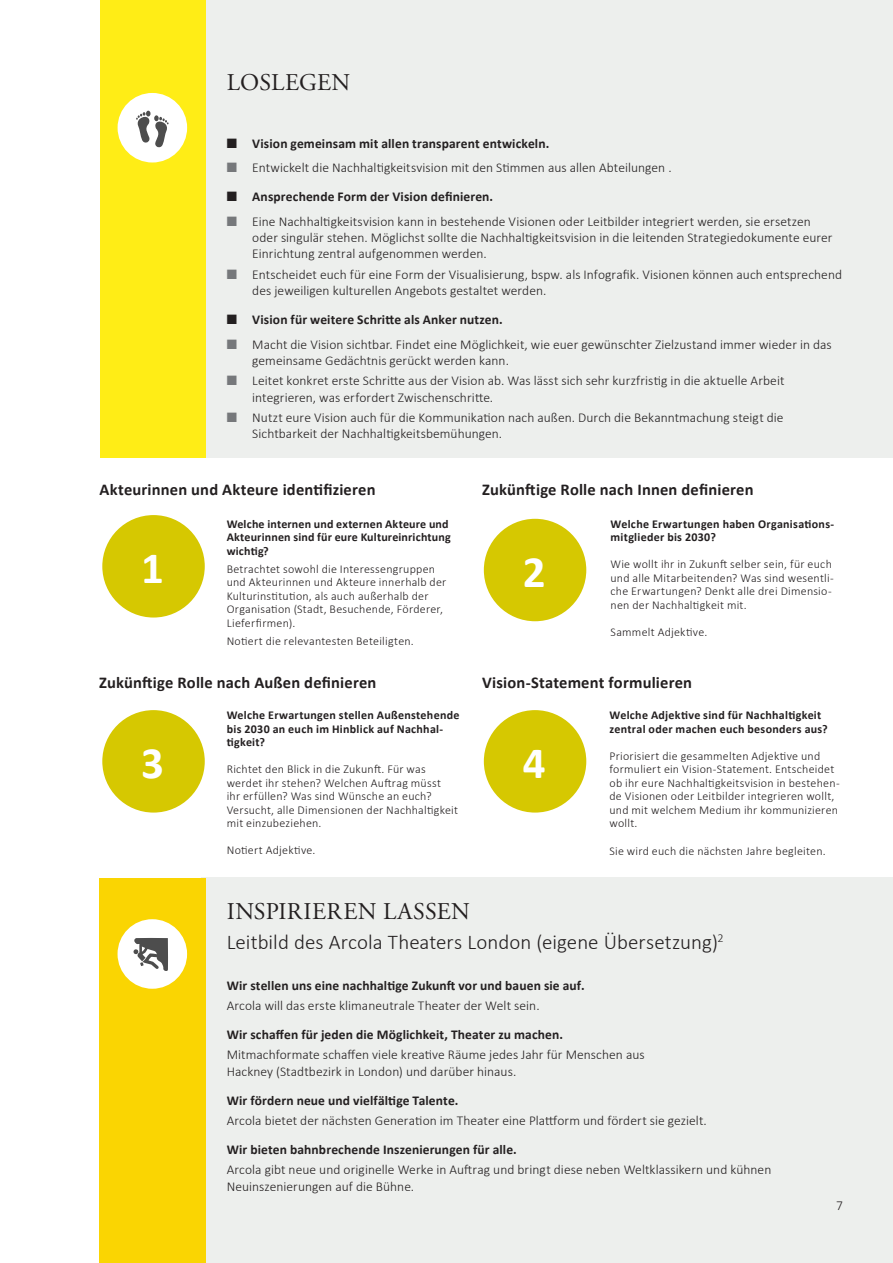
<style>
.page{position:relative;width:893px;height:1263px;background:#fff}
.page>*{position:absolute;margin:0;border:0;box-sizing:border-box;transform-origin:0 0}
._15_Marginalien{font:700 45px "Calibri";color:#fff}
._15_Marginalien-2{font:24px "Adobe Garamond Pro";letter-spacing:.015em;color:#231f20}
._15_Marginalien-3{font:300 21px "Calibri";letter-spacing:.005em;color:#231f20}
._15_Marginalien-4{font:700 16.5px "Calibri";letter-spacing:.01em;color:#231f20}
._15_Marginalien-5{font:300 13.5px/16.2px "Calibri";letter-spacing:.005em;color:#231f20}
._15_Marginalien-6{font:700 13.5px "Calibri";letter-spacing:.01em;color:#231f20}
._15_Seitenzahl{font:300 13.5px "Calibri";color:#231f20}
._15_Marginalien-7{font:300 12px/13.5px "Calibri";letter-spacing:.02em;color:#231f20}
._15_Marginalien-8{font:700 12px/13.5px "Calibri";letter-spacing:.02em;color:#231f20}
.s1{color:#76787b}
</style>
<div class="page">
<div style="left:154px;top:0;width:739px;height:457px;background:#edefed"></div>
<div style="left:100px;top:0;width:105px;height:457px;background:#ffed16"></div>
<div style="left:201px;top:877px;width:692px;height:386px;background:#edefed"></div>
<div style="left:99px;top:879px;width:106px;height:384px;background:#fad502"></div>
<div style="left:118px;top:93px;width:69px;height:69px;background:#fff;border-radius:50%"></div>
<svg style="left:136px;top:111px;width:33px;height:37px"></svg>
<div style="left:118px;top:919px;width:69px;height:70px;background:#fff;border-radius:50%"></div>
<svg style="left:133px;top:938px;width:35px;height:33px"></svg>
<div style="left:102px;top:515px;width:103px;height:102px;background:#d6c801;border-radius:50%"></div>
<div style="left:484px;top:519px;width:102px;height:102px;background:#d6c801;border-radius:50%"></div>
<div style="left:102px;top:710px;width:103px;height:102px;background:#d6c801;border-radius:50%"></div>
<div style="left:484px;top:710px;width:102px;height:102px;background:#d6c801;border-radius:50%"></div>
<p class="_15_Marginalien-2" style="left:227px;top:68px;width:125px">LOSLEGEN</p>
<p class="_15_Marginalien-6" style="left:227px;top:134px;width:324px">■ Vision gemeinsam mit allen transparent entwickeln.</p>
<p class="_15_Marginalien-5" style="left:227px;top:160px;width:446px"><span class="s1">■</span> Entwickelt die Nachhaltigkeitsvision mit den Stimmen aus allen Abteilungen .</p>
<p class="_15_Marginalien-6" style="left:227px;top:187px;width:268px">■ Ansprechende Form der Vision definieren.</p>
<p class="_15_Marginalien-5" style="left:252px;top:213px;width:582px;text-indent:-26px"><span class="s1">■</span> Eine Nachhaltigkeitsvision kann in bestehende Visionen oder Leitbilder integriert werden, sie ersetzen oder singulär stehen. Möglichst sollte die Nachhaltigkeitsvision in die leitenden Strategiedokumente eurer<br>Einrichtung zentral aufgenommen werden.</p>
<p class="_15_Marginalien-5" style="left:252px;top:266px;width:591px;text-indent:-26px"><span class="s1">■</span> Entscheidet euch für eine Form der Visualisierung, bspw. als Infografik. Visionen können auch entsprechend des jeweiligen kulturellen Angebots gestaltet werden.</p>
<p class="_15_Marginalien-6" style="left:227px;top:310px;width:277px">■ Vision für weitere Schritte als Anker nutzen.</p>
<p class="_15_Marginalien-5" style="left:252px;top:336px;width:581px;text-indent:-26px"><span class="s1">■</span> Macht die Vision sichtbar. Findet eine Möglichkeit, wie euer gewünschter Zielzustand immer wieder in das gemeinsame Gedächtnis gerückt werden kann.</p>
<p class="_15_Marginalien-5" style="left:252px;top:373px;width:534px;text-indent:-26px"><span class="s1">■</span> Leitet konkret erste Schritte aus der Vision ab. Was lässt sich sehr kurzfristig in die aktuelle Arbeit integrieren, was erfordert Zwischenschritte.</p>
<p class="_15_Marginalien-5" style="left:252px;top:409px;width:533px;text-indent:-26px"><span class="s1">■</span> Nutzt eure Vision auch für die Kommunikation nach außen. Durch die Bekanntmachung steigt die<br>Sichtbarkeit der Nachhaltigkeitsbemühungen.</p>
<p class="_15_Marginalien-4" style="left:100px;top:477px;width:277px">Akteurinnen und Akteure identifizieren</p>
<p class="_15_Marginalien-4" style="left:482px;top:477px;width:273px">Zukünftige Rolle nach Innen definieren</p>
<p class="_15_Marginalien-8" style="left:227px;top:517px;width:226px">Welche internen und externen Akteure und<br>Akteurinnen sind für eure Kultureinrichtung wichtig?</p>
<p class="_15_Marginalien-7" style="left:227px;top:562px;width:221px">Betrachtet sowohl die Interessengruppen und Akteurinnen und Akteure innerhalb der Kulturinstitution, als auch außerhalb der Organisation (Stadt, Besuchende, Förderer, Lieferfirmen).</p>
<p class="_15_Marginalien-7" style="left:227px;top:634px;width:189px">Notiert die relevantesten Beteiligten.</p>
<p class="_15_Marginalien" style="left:141px;top:536px;width:24px">1</p>
<p class="_15_Marginalien" style="left:523px;top:540px;width:24px">2</p>
<p class="_15_Marginalien-8" style="left:610px;top:517px;width:225px">Welche Erwartungen haben Organisations&shy;mitglieder bis 2030?</p>
<p class="_15_Marginalien-7" style="left:610px;top:557px;width:225px">Wie wollt ihr in Zukunft selber sein, für euch und alle Mitarbeitenden? Was sind wesentli&shy;che Erwartungen? Denkt alle drei Dimensio&shy;nen der Nachhaltigkeit mit.</p>
<p class="_15_Marginalien-7" style="left:610px;top:625px;width:98px">Sammelt Adjektive.</p>
<p class="_15_Marginalien-4" style="left:99px;top:671px;width:279px">Zukünftige Rolle nach Außen definieren</p>
<p class="_15_Marginalien-4" style="left:482px;top:671px;width:211px">Vision-Statement formulieren</p>
<p class="_15_Marginalien-8" style="left:227px;top:708px;width:234px">Welche Erwartungen stellen Außenstehende bis 2030 an euch im Hinblick auf Nachhal&shy;tigkeit?</p>
<p class="_15_Marginalien-7" style="left:227px;top:762px;width:233px">Richtet den Blick in die Zukunft. Für was werdet ihr stehen? Welchen Auftrag müsst<br>ihr erfüllen? Was sind Wünsche an euch?<br>Versucht, alle Dimensionen der Nachhaltigkeit mit einzubeziehen.</p>
<p class="_15_Marginalien-7" style="left:227px;top:843px;width:90px">Notiert Adjektive.</p>
<p class="_15_Marginalien" style="left:141px;top:731px;width:24px">3</p>
<p class="_15_Marginalien" style="left:523px;top:731px;width:24px">4</p>
<p class="_15_Marginalien-8" style="left:609px;top:708px;width:220px">Welche Adjektive sind für Nachhaltigkeit zentral oder machen euch besonders aus?</p>
<p class="_15_Marginalien-7" style="left:609px;top:749px;width:232px">Priorisiert die gesammelten Adjektive und formuliert ein Vision-Statement. Entscheidet ob ihr eure Nachhaltigkeitsvision in bestehen&shy;de Visionen oder Leitbilder integrieren wollt, und mit welchem Medium ihr kommunizieren wollt.</p>
<p class="_15_Marginalien-7" style="left:609px;top:844px;width:218px">Sie wird euch die nächsten Jahre begleiten.</p>
<p class="_15_Marginalien-2" style="left:227px;top:897px;width:245px">INSPIRIEREN LASSEN</p>
<p class="_15_Marginalien-3" style="left:227px;top:929px;width:499px">Leitbild des Arcola Theaters London (eigene Übersetzung)<sup>2</sup></p>
<p class="_15_Marginalien-6" style="left:227px;top:975px;width:359px">Wir stellen uns eine nachhaltige Zukunft vor und bauen sie auf.</p>
<p class="_15_Marginalien-5" style="left:227px;top:997px;width:314px">Arcola will das erste klimaneutrale Theater der Welt sein.</p>
<p class="_15_Marginalien-6" style="left:227px;top:1025px;width:338px">Wir schaffen für jeden die Möglichkeit, Theater zu machen.</p>
<p class="_15_Marginalien-5" style="left:227px;top:1047px;width:419px">Mitmachformate schaffen viele kreative Räume jedes Jahr für Menschen aus</p>
<p class="_15_Marginalien-5" style="left:227px;top:1063px;width:291px">Hackney (Stadtbezirk in London) und darüber hinaus.</p>
<p class="_15_Marginalien-6" style="left:227px;top:1090px;width:233px">Wir fördern neue und vielfältige Talente.</p>
<p class="_15_Marginalien-5" style="left:227px;top:1112px;width:482px">Arcola bietet der nächsten Generation im Theater eine Plattform und fördert sie gezielt.</p>
<p class="_15_Marginalien-6" style="left:227px;top:1140px;width:292px">Wir bieten bahnbrechende Inszenierungen für alle.</p>
<p class="_15_Marginalien-5" style="left:227px;top:1162px;width:546px">Arcola gibt neue und originelle Werke in Auftrag und bringt diese neben Weltklassikern und kühnen<br>Neuinszenierungen auf die Bühne.</p>
<p class="_15_Seitenzahl" style="left:836px;top:1197px;width:8px">7</p>
</div>
